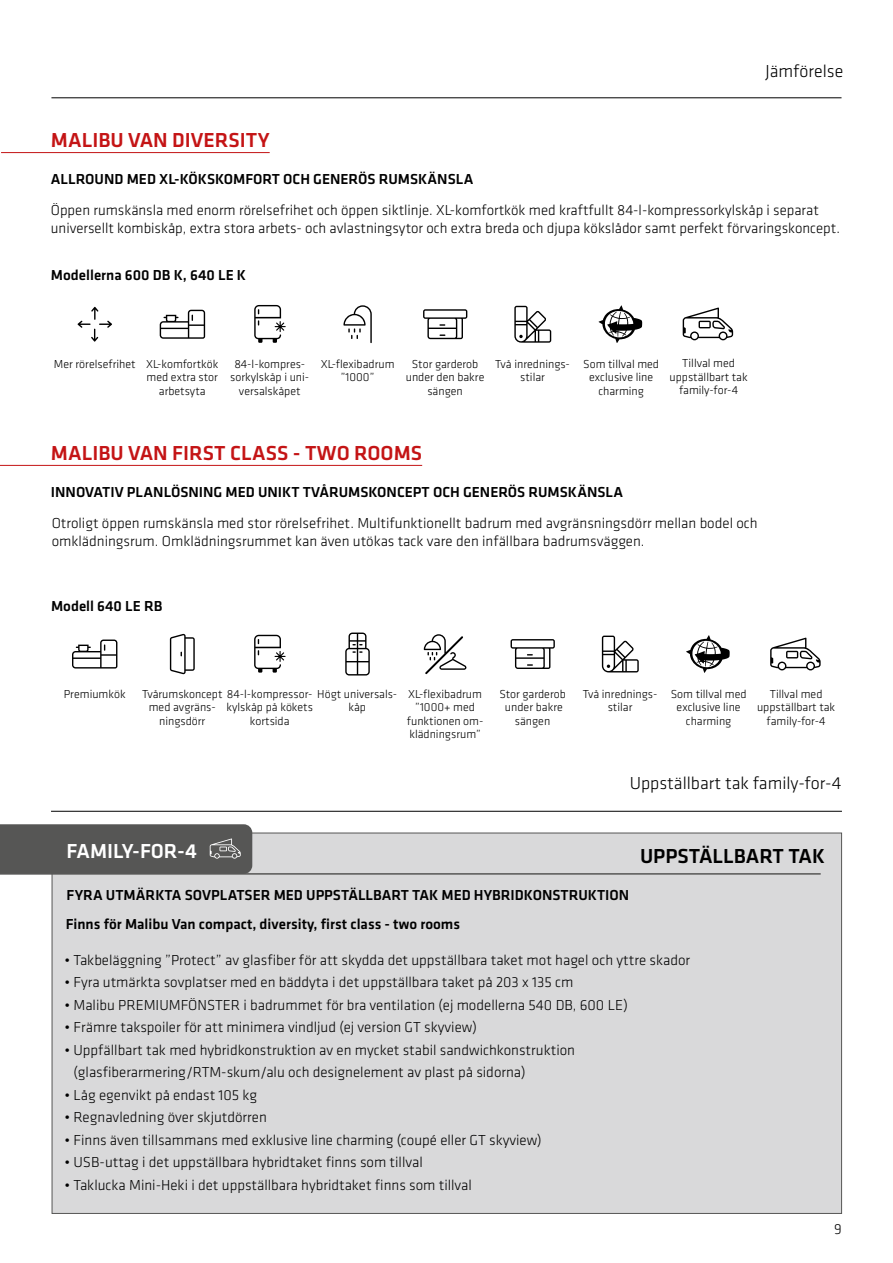
<style>
.page{position:relative;width:893px;height:1263px;background:#fff}
.page>*{position:absolute;margin:0;border:0;box-sizing:border-box;transform-origin:0 0}
.t1{font:500 21px "Klavika Basic";color:#c41415}
.t2{font:500 21px "Klavika Basic";color:#000}
.t3{font:500 21px "Klavika Basic";color:#fff}
.t4{font:300 18px "Klavika Basic";color:#000}
.t5{font:300 15px/18px "Klavika Basic";color:#000}
.t6{font:500 15px "Klavika Basic";color:#000}
.t7{font:300 12px/13.5px "Klavika Basic";color:#000;text-align:center}
</style>
<div class="page">
<div style="left:52px;top:833px;width:790px;height:381px;background:#d9d9da;border:1px solid #565655"></div>
<hr style="left:51px;top:811px;width:791px;height:1px;background:#000">
<hr style="left:51px;top:97px;width:790px;height:1px;background:#000">
<hr style="left:0;top:465px;width:422px;height:1px;background:#c41415">
<hr style="left:1px;top:152px;width:269px;height:1px;background:#c41415">
<hr style="left:0;top:873px;width:821px;height:2px;background:#565655">
<svg style="left:686px;top:635px;width:44px;height:38px"></svg>
<svg style="left:770px;top:638px;width:51px;height:32px"></svg>
<svg style="left:602px;top:636px;width:37px;height:36px"></svg>
<svg style="left:424px;top:634px;width:43px;height:40px"></svg>
<svg style="left:511px;top:639px;width:44px;height:30px"></svg>
<svg style="left:345px;top:632px;width:25px;height:43px"></svg>
<svg style="left:254px;top:635px;width:32px;height:38px"></svg>
<svg style="left:72px;top:639px;width:45px;height:29px"></svg>
<svg style="left:170px;top:634px;width:25px;height:40px"></svg>
<svg style="left:599px;top:305px;width:43px;height:38px"></svg>
<svg style="left:683px;top:307px;width:50px;height:33px"></svg>
<svg style="left:514px;top:306px;width:37px;height:37px"></svg>
<svg style="left:343px;top:305px;width:29px;height:38px"></svg>
<svg style="left:423px;top:309px;width:44px;height:30px"></svg>
<svg style="left:254px;top:305px;width:32px;height:38px"></svg>
<svg style="left:160px;top:310px;width:45px;height:29px"></svg>
<svg style="left:78px;top:307px;width:34px;height:35px"></svg>
<div style="left:0;top:824px;width:252px;height:50px;background:#565655"></div>
<h1 class="t1" style="left:51px;top:126px;width:220px">MALIBU VAN DIVERSITY</h1>
<p class="t6" style="left:51px;top:169px;width:424px">ALLROUND MED XL-KÖKSKOMFORT OCH GENERÖS RUMSKÄNSLA</p>
<p class="t4" style="left:765px;top:60px;width:79px">Jämförelse</p>
<p class="t5" style="left:51px;top:201px;width:791px">Öppen rumskänsla med enorm rörelsefrihet och öppen siktlinje. XL-komfortkök med kraftfullt 84-l-kompressorkylskåp i separat universellt kombiskåp, extra stora arbets- och avlastningsytor och extra breda och djupa kökslådor samt perfekt förvaringskoncept.</p>
<p class="t6" style="left:51px;top:265px;width:197px">Modellerna 600 DB K, 640 LE K</p>
<p class="t7" style="left:54px;top:357px;width:83px">Mer rörelsefrihet</p>
<p class="t7" style="left:146px;top:357px;width:74px">XL-komfortkök med extra stor arbetsyta</p>
<p class="t7" style="left:230px;top:357px;width:81px">84-l-kompres&shy;sorkylskåp i uni&shy;versalskåpet</p>
<p class="t7" style="left:321px;top:357px;width:75px">XL-flexibadrum ”1000”</p>
<p class="t7" style="left:406px;top:357px;width:80px">Stor garderob under den bakre sängen</p>
<p class="t7" style="left:495px;top:357px;width:76px">Två inrednings&shy;stilar</p>
<p class="t7" style="left:583px;top:357px;width:77px">Som tillval med exclusive line charming</p>
<p class="t7" style="left:670px;top:357px;width:80px">Tillval med uppställbart tak family-for-4</p>
<h1 class="t1" style="left:51px;top:439px;width:373px">MALIBU VAN FIRST CLASS - TWO ROOMS</h1>
<p class="t6" style="left:51px;top:482px;width:574px">INNOVATIV PLANLÖSNING MED UNIKT TVÅRUMSKONCEPT OCH GENERÖS RUMSKÄNSLA</p>
<p class="t5" style="left:52px;top:514px;width:707px">Otroligt öppen rumskänsla med stor rörelsefrihet. Multifunktionellt badrum med avgränsningsdörr mellan bodel och omklädningsrum. Omklädningsrummet kan även utökas tack vare den infällbara badrumsväggen.</p>
<p class="t6" style="left:51px;top:596px;width:113px">Modell 640 LE RB</p>
<p class="t7" style="left:64px;top:687px;width:63px">Premiumkök</p>
<p class="t7" style="left:142px;top:687px;width:257px">Tvårumskoncept 84-l-kompressor- Högt universals-</p>
<p class="t7" style="left:149px;top:700px;width:68px">med avgräns-</p>
<p class="t7" style="left:159px;top:714px;width:48px">ningsdörr</p>
<p class="t7" style="left:227px;top:700px;width:88px">kylskåp på kökets kortsida</p>
<p class="t7" style="left:348px;top:700px;width:19px">kåp</p>
<p class="t7" style="left:407px;top:687px;width:78px">XL-flexibadrum ”1000+ med funktionen om&shy;klädningsrum”</p>
<p class="t7" style="left:499px;top:687px;width:68px">Stor garderob under bakre sängen</p>
<p class="t7" style="left:583px;top:687px;width:76px">Två inrednings&shy;stilar</p>
<p class="t7" style="left:671px;top:687px;width:77px">Som tillval med exclusive line charming</p>
<p class="t7" style="left:757px;top:687px;width:80px">Tillval med uppställbart tak family-for-4</p>
<p class="t4" style="left:630px;top:772px;width:213px">Uppställbart tak family-for-4</p>
<h1 class="t3" style="left:67px;top:836px;width:132px">FAMILY-FOR-4</h1>
<h1 class="t2" style="left:640px;top:841px;width:186px">UPPSTÄLLBART TAK</h1>
<p class="t6" style="left:67px;top:884px;width:564px">FYRA UTMÄRKTA SOVPLATSER MED UPPSTÄLLBART TAK MED HYBRIDKONSTRUKTION</p>
<p class="t6" style="left:66px;top:914px;width:396px">Finns för Malibu Van compact, diversity, first class - two rooms</p>
<p class="t5" style="left:64px;top:951px;width:627px">• Takbeläggning ”Protect” av glasfiber för att skydda det uppställbara taket mot hagel och yttre skador</p>
<p class="t5" style="left:64px;top:973px;width:510px">• Fyra utmärkta sovplatser med en bäddyta i det uppställbara taket på 203 x 135 cm</p>
<p class="t5" style="left:64px;top:996px;width:565px">• Malibu PREMIUMFÖNSTER i badrummet för bra ventilation (ej modellerna 540 DB, 600 LE)</p>
<p class="t5" style="left:64px;top:1018px;width:414px">• Främre takspoiler för att minimera vindljud (ej version GT skyview)</p>
<p class="t5" style="left:73px;top:1038px;width:503px;line-height:22.5px;text-indent:-9px">• Uppfällbart tak med hybridkonstruktion av en mycket stabil sandwichkonstruktion (glasfiberarmering/RTM-skum/alu och designelement av plast på sidorna)</p>
<p class="t5" style="left:64px;top:1086px;width:194px">• Låg egenvikt på endast 105 kg</p>
<p class="t5" style="left:64px;top:1108px;width:204px">• Regnavledning över skjutdörren</p>
<p class="t5" style="left:64px;top:1131px;width:479px">• Finns även tillsammans med exklusive line charming (coupé eller GT skyview)</p>
<p class="t5" style="left:64px;top:1153px;width:360px">• USB-uttag i det uppställbara hybridtaket finns som tillval</p>
<p class="t5" style="left:64px;top:1176px;width:409px">• Taklucka Mini-Heki i det uppställbara hybridtaket finns som tillval</p>
<p class="t5" style="left:834px;top:1219px;width:9px">9</p>
</div>
